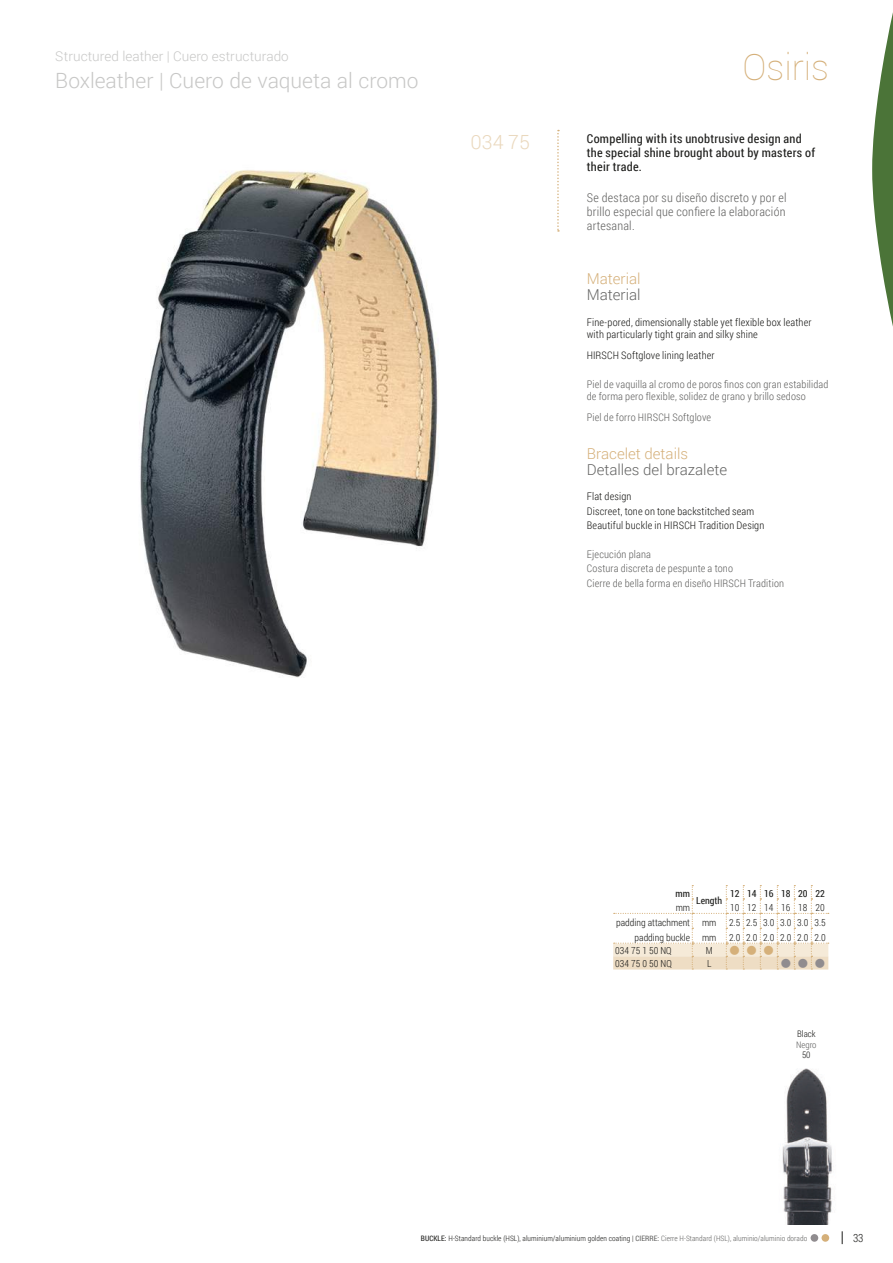
<style>
.page{position:relative;width:893px;height:1263px;background:#fff}
.page>*{position:absolute;margin:0;border:0;box-sizing:border-box;transform-origin:0 0}
.t1{font:100 36px "Roboto";color:#d5b07a}
.t2{font:300 21px "Roboto";color:#c7c7c6}
.t3{font:300 19.5px "Roboto";color:#ead8bd}
.t4{font:300 15px "Roboto";color:#646463}
.t5{font:300 15px "Roboto";color:#d5b07a}
.t6{font:300 13.5px "Roboto";letter-spacing:.005em;color:#c7c7c6}
.t7{font:12.3px/14.1px "Roboto Condensed";letter-spacing:.025em;color:#1d1d1b}
.t8{font:300 12.3px/14.1px "Roboto Condensed";letter-spacing:.02em;color:#646463;text-align:justify}
.t9{font:300 11.25px "Roboto Condensed";color:#1d1d1b}
.t10{font:300 10.5px/14.4px "Roboto Condensed";letter-spacing:.015em;color:#646463}
.t11{font:300 10.5px/14.4px "Roboto Condensed";letter-spacing:.015em;color:#1d1d1b}
.t12{font:300 9.75px "Roboto Condensed";color:#1d1d1b}
.t13{font:9.75px "Roboto Condensed";color:#1d1d1b}
.t14{font:300 9px "Roboto Condensed";color:#1d1d1b}
.t15{font:300 9px "Roboto Condensed";color:#646463}
.t16{font:9px "Webdings";color:#d5b07a}
.t17{font:9px "Webdings";color:#908c8f}
.t18{font:300 7.5px "Roboto Condensed";letter-spacing:.01em;color:#1d1d1b}
.s1{font-weight:400}
.s2{font-weight:400;color:#646463}
.s3{color:#646463}
</style>
<div class="page">
<img style="left:139px;top:170px;width:300px;height:508px">
<img style="left:782px;top:1068px;width:50px;height:156px">
<div style="left:811px;top:1234px;width:7px;height:8px;background:#908c8f;border-radius:50%"></div>
<div style="left:821px;top:1234px;width:8px;height:8px;background:#d5b07a;border-radius:50%"></div>
<svg style="left:557px;top:130px;width:2px;height:102px"></svg>
<svg style="left:842px;top:1231px;width:1px;height:13px"></svg>
<svg style="left:872px;top:12px;width:21px;height:314px"></svg>
<svg style="left:613px;top:885px;width:216px;height:84px"></svg>
<p class="t6" style="left:55px;top:47px;width:235px">Structured leather | Cuero estructurado</p>
<h2 class="t2" style="left:55px;top:66px;width:365px">Boxleather | Cuero de vaqueta al cromo</h2>
<h1 class="t1" style="left:743px;top:43px;width:88px">Osiris</h1>
<h3 class="t3" style="left:471px;top:129px;width:61px">034 75</h3>
<p class="t7" style="left:587px;top:131px;width:230px">Compelling with its unobtrusive design and the special shine brought about by masters of their trade.</p>
<p class="t8" style="left:587px;top:190px;width:201px">Se destaca por su diseño discreto y por el brillo especial que confiere la elaboración artesanal.</p>
<h3 class="t5" style="left:587px;top:268px;width:55px">Material</h3>
<h3 class="t4" style="left:587px;top:284px;width:55px">Material</h3>
<p class="t11" style="left:587px;top:315px;width:226px;line-height:12.3px">Fine-pored, dimensionally stable yet flexible box leather with particularly tight grain and silky shine</p>
<p class="t11" style="left:587px;top:347px;width:129px">HIRSCH Softglove lining leather</p>
<p class="t10" style="left:587px;top:378px;width:243px;line-height:12.3px">Piel de vaquilla al cromo de poros finos con gran estabilidad de forma pero flexible, solidez de grano y brillo sedoso</p>
<p class="t10" style="left:587px;top:410px;width:126px">Piel de forro HIRSCH Softglove</p>
<h3 class="t5" style="left:587px;top:443px;width:103px">Bracelet details</h3>
<h3 class="t4" style="left:587px;top:460px;width:142px">Detalles del brazalete</h3>
<p class="t11" style="left:587px;top:489px;width:179px">Flat design<br>Discreet, tone on tone backstitched seam<br>Beautiful buckle in HIRSCH Tradition Design</p>
<p class="t10" style="left:587px;top:547px;width:199px">Ejecución plana<br>Costura discreta de pespunte a tono<br>Cierre de bella forma en diseño HIRSCH Tradition</p>
<p class="t13" style="left:730px;top:887px;width:96px">12 14 16 18 20 22</p>
<p class="t13" style="left:676px;top:886px;width:16px">mm</p>
<p class="t13" style="left:696px;top:894px;width:28px">Length</p>
<p class="t12" style="left:676px;top:901px;width:16px">mm</p>
<p class="t12" style="left:730px;top:901px;width:96px">10 12 14 16 18 20</p>
<p class="t12" style="left:616px;top:916px;width:102px">padding attachment mm</p>
<p class="t12" style="left:729px;top:916px;width:98px">2.5 2.5 3.0 3.0 3.0 3.5</p>
<p class="t12" style="left:635px;top:930px;width:83px">padding buckle mm</p>
<p class="t12" style="left:729px;top:930px;width:98px">2.0 2.0 2.0 2.0 2.0 2.0</p>
<p class="t12" style="left:615px;top:944px;width:58px">034 75 1 50 NQ</p>
<p class="t12" style="left:706px;top:944px;width:8px">M</p>
<p class="t16" style="left:730px;top:945px;width:45px">■■■</p>
<p class="t12" style="left:615px;top:957px;width:58px">034 75 0 50 NQ</p>
<p class="t12" style="left:707px;top:957px;width:6px">L</p>
<p class="t17" style="left:781px;top:958px;width:45px">■■■</p>
<p class="t14" style="left:797px;top:1027px;width:20px">Black</p>
<p class="t15" style="left:796px;top:1038px;width:22px">Negro</p>
<p class="t14" style="left:802px;top:1049px;width:10px">50</p>
<p class="t18" style="left:421px;top:1233px;width:388px"><span class="s1">BUCKLE:</span> H-Standard buckle (HSL), aluminium/aluminium golden coating | <span class="s2">CIERRE:</span> <span class="s3">Cierre H-Standard (HSL), aluminio/aluminio dorado</span></p>
<p class="t9" style="left:853px;top:1230px;width:12px">33</p>
</div>
